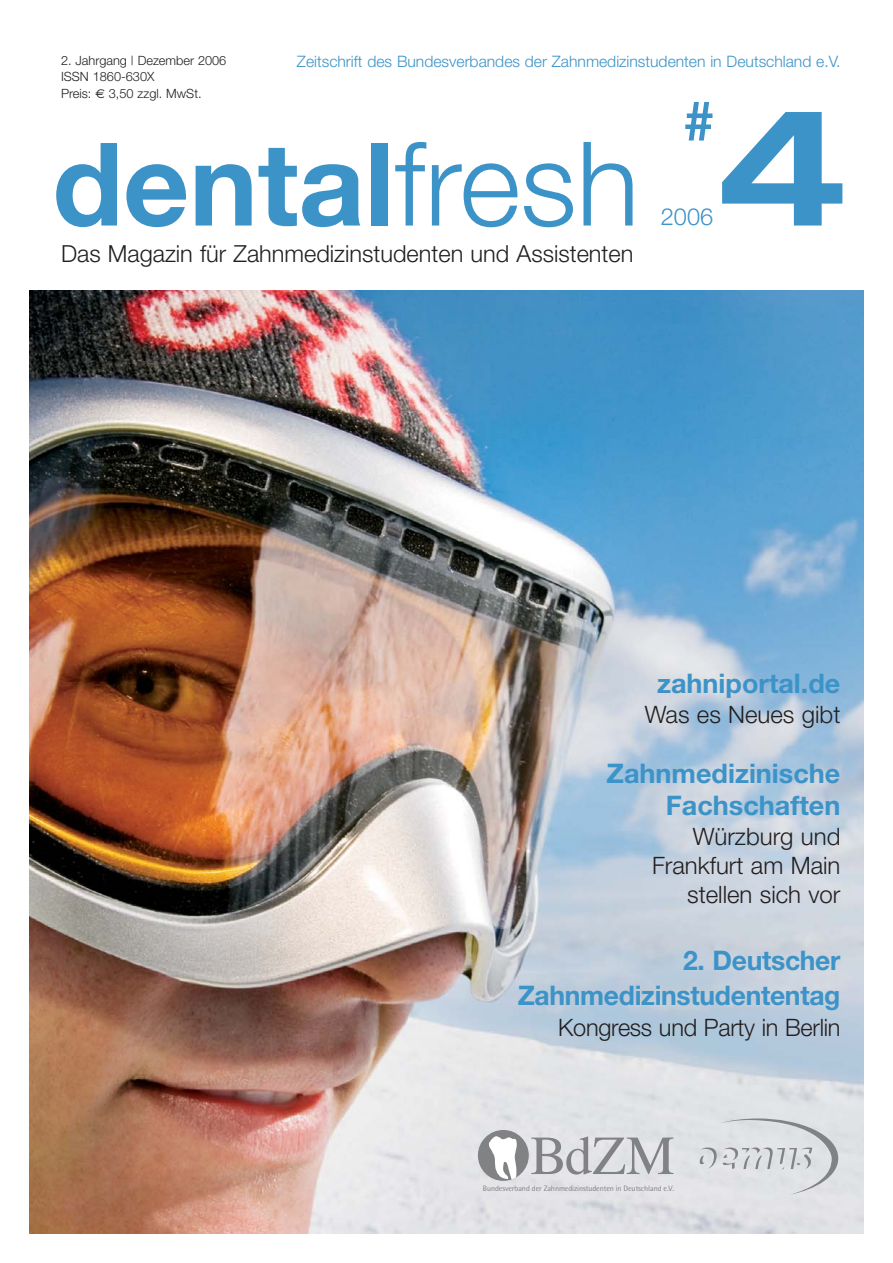
<style>
.page{position:relative;width:893px;height:1263px;background:#fff}
.page>*{position:absolute;margin:0;border:0;box-sizing:border-box;transform-origin:0 0}
.t1{font:700 expanded 163.5px "Helvetica Neue";color:#3c93c7}
.t2{font:700 115.5px "Helvetica Neue";color:#3c93c7}
.t3{font:500 expanded 55.5px "Helvetica Neue";color:#3c93c7}
.t4{font:55.05px "Times";color:#808284}
.t5{font:700 27px/32.4px "Helvetica Neue";color:#3c93c7;text-align:right}
.t6{font:300 24px/28.8px "Helvetica Neue";color:#231f20;text-align:right}
.t7{font:300 23.55px "Helvetica Neue";color:#231f20}
.t8{font:300 23.55px "Helvetica Neue";color:#3c93c7}
.t9{font:300 15.75px "Helvetica Neue";color:#3c93c7}
.t10{font:300 12.75px/16.5px "Helvetica Neue";color:#231f20}
.t11{font:7.95px "Rotis Semi Sans";letter-spacing:-.01em;color:#808284}
.s1{font-family:"Euro Sans";font-weight:400}
.s2{font-weight:300;font-size:117px}
</style>
<div class="page">
<img style="left:30px;top:290px;width:833px;height:943px">
<svg style="left:700px;top:1118px;width:138px;height:77px;background:#d5d8db"></svg>
<div style="left:478px;top:1130px;width:51px;height:51px;background:#808284;border-radius:50%"></div>
<img style="left:487px;top:1130px;width:31px;height:51px">
<p class="t10" style="left:61px;top:53px;width:167px">2. Jahrgang | Dezember 2006</p>
<p class="t9" style="left:297px;top:56px;width:545px">Zeitschrift des Bundesverbandes der Zahnmedizinstudenten in Deutschland e.V.</p>
<p class="t10" style="left:61px;top:69px;width:142px">ISSN 1860-630X<br>Preis: <span class="s1">€</span> 3,50 zzgl. MwSt.</p>
<h3 class="t3" style="left:682px;top:100px;width:35px">#</h3>
<h1 class="t1" style="left:715px;top:107px;width:135px">4</h1>
<h2 class="t2" style="left:53px;top:143px;width:588px">dental<span class="s2">fresh</span></h2>
<p class="t8" style="left:661px;top:208px;width:54px">2006</p>
<p class="t7" style="left:61px;top:245px;width:574px">Das Magazin für Zahnmedizinstudenten und Assistenten</p>
<p class="t5" style="left:657px;top:669px;width:185px">zahniportal.de</p>
<p class="t6" style="left:645px;top:702px;width:197px">Was es Neues gibt</p>
<p class="t5" style="left:607px;top:759px;width:235px">Zahnmedizinische<br>Fachschaften</p>
<p class="t6" style="left:652px;top:825px;width:190px">Würzburg und<br>Frankfurt am Main stellen sich vor</p>
<p class="t5" style="left:518px;top:945px;width:324px;line-height:34.5px">2. Deutscher<br>Zahnmedizinstudententag</p>
<p class="t6" style="left:558px;top:1015px;width:284px">Kongress und Party in Berlin</p>
<h3 class="t4" style="left:530px;top:1135px;width:146px">BdZM</h3>
<p class="t11" style="left:483px;top:1186px;width:193px">Bundesverband der Zahnmedizinstudenten in Deutschland e.V.</p>
</div>
